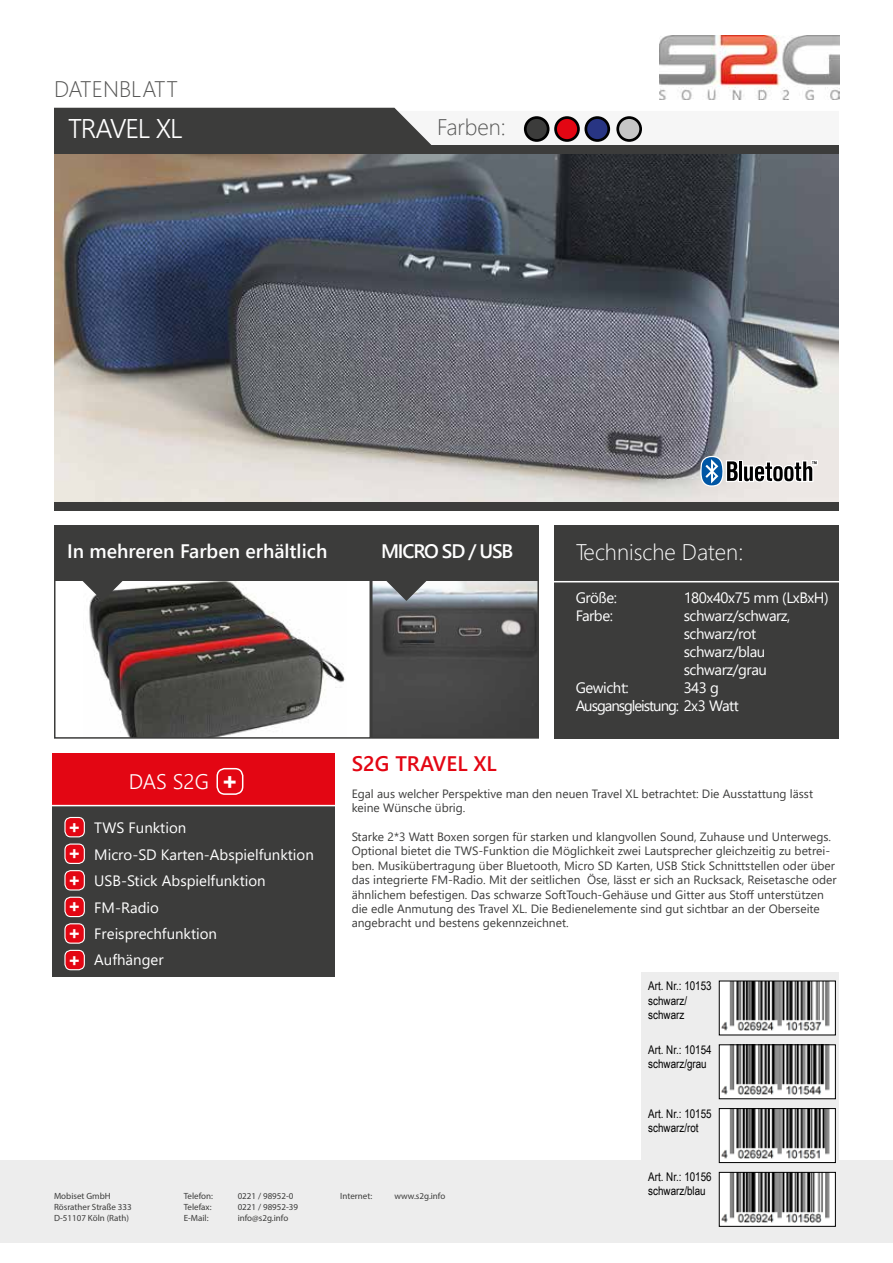
<style>
.page{position:relative;width:893px;height:1263px;background:#fff}
.page>*{position:absolute;margin:0;border:0;box-sizing:border-box;transform-origin:0 0}
.t1{font:300 27px "Segoe UI";letter-spacing:-.04em;color:#fff}
.t2{font:300 22.5px "Segoe UI";color:#575756}
.t3{font:300 22.5px "Segoe UI";color:#fff}
.t4{font:600 21px "Segoe UI";color:#e30613}
.t5{font:300 21px "Segoe UI";color:#fff}
.t6{font:600 19.5px "Segoe UI";color:#fff}
.t7{font:600 19.5px "Segoe UI";letter-spacing:-.06em;color:#fff}
.t8{font:18.45px/26.5px "Segoe UI Black";color:#fff;text-align:justify}
.t9{font:15px/26.4px "Segoe UI";color:#fff}
.t10{font:15px/18px "Segoe UI";letter-spacing:-.03em;color:#fff}
.t11{font:15px/18px "Segoe UI";letter-spacing:-.07em;color:#fff}
.t12{font:12px/14.4px "Segoe UI";color:#3c3c3b}
.t13{font:12px/14.4px "Arial Narrow";color:#000}
.t14{font:9px/10.8px "Myriad Pro";color:#3c3c3b}
.s1{font-family:"Segoe UI Black";font-weight:400;font-size:24.3px}
</style>
<div class="page">
<div style="left:52px;top:753px;width:282px;height:52px;background:#e30613"></div>
<div style="left:52px;top:806px;width:282px;height:170px;background:#3c3c3b"></div>
<div style="left:0;top:1160px;width:893px;height:83px;background:#ededed"></div>
<div style="left:555px;top:525px;width:284px;height:214px;background:#3c3c3b"></div>
<img style="left:54px;top:154px;width:785px;height:349px">
<div style="left:54px;top:145px;width:785px;height:9px;background:#3c3c3b"></div>
<div style="left:54px;top:503px;width:785px;height:8px;background:#3c3c3b"></div>
<svg style="left:54px;top:108px;width:588px;height:37px"></svg>
<hr style="left:540px;top:581px;width:319px;height:1px;background:#fff">
<svg style="left:699px;top:439px;width:120px;height:50px;background:#b4b7bb"></svg>
<img style="left:89px;top:581px;width:256px;height:155px">
<div style="left:54px;top:525px;width:317px;height:214px;border:2px solid #3c3c3b"></div>
<img style="left:374px;top:581px;width:162px;height:155px">
<div style="left:371px;top:525px;width:168px;height:214px;border:2px solid #3c3c3b"></div>
<div style="left:54px;top:525px;width:171px;height:56px;background:#3c3c3b"></div>
<div style="left:224px;top:525px;width:172px;height:56px;background:#3c3c3b"></div>
<div style="left:368px;top:525px;width:171px;height:56px;background:#3c3c3b"></div>
<svg style="left:54px;top:581px;width:97px;height:20px"></svg>
<svg style="left:368px;top:581px;width:87px;height:20px"></svg>
<div style="left:641px;top:972px;width:198px;height:242px;background:#ededed"></div>
<div style="left:719px;top:1172px;width:116px;height:54px;background:#fff"></div>
<img style="left:721px;top:1174px;width:109px;height:49px">
<div style="left:719px;top:1172px;width:117px;height:55px;border:1px solid #000"></div>
<div style="left:719px;top:1108px;width:116px;height:54px;background:#fff"></div>
<img style="left:721px;top:1110px;width:109px;height:49px">
<div style="left:719px;top:1108px;width:117px;height:55px;border:1px solid #000"></div>
<div style="left:556px;top:118px;width:22px;height:22px;background:#e30613;border-radius:50%"></div>
<div style="left:554px;top:116px;width:26px;height:26px;border:3px solid #000;border-radius:50%"></div>
<div style="left:525px;top:118px;width:23px;height:22px;background:#3c3c3b;border-radius:50%"></div>
<div style="left:524px;top:116px;width:25px;height:26px;border:3px solid #000;border-radius:50%"></div>
<div style="left:586px;top:118px;width:23px;height:22px;background:#283583;border-radius:50%"></div>
<div style="left:584px;top:116px;width:26px;height:26px;border:3px solid #000;border-radius:50%"></div>
<img style="left:721px;top:1046px;width:113px;height:50px">
<div style="left:719px;top:1044px;width:117px;height:55px;border:1px solid #000"></div>
<div style="left:216px;top:768px;width:27px;height:27px;border:2px solid #fff;border-radius:8px"></div>
<div style="left:65px;top:817px;width:19px;height:20px;background:#e30613;border-radius:6px"></div>
<div style="left:64px;top:817px;width:21px;height:20px;border:1px solid #fff;border-radius:6px"></div>
<div style="left:65px;top:844px;width:19px;height:19px;background:#e30613;border-radius:6px"></div>
<div style="left:64px;top:843px;width:21px;height:21px;border:1px solid #fff;border-radius:6px"></div>
<div style="left:65px;top:871px;width:19px;height:19px;background:#e30613;border-radius:6px"></div>
<div style="left:64px;top:870px;width:21px;height:20px;border:1px solid #fff;border-radius:6px"></div>
<div style="left:65px;top:897px;width:19px;height:19px;background:#e30613;border-radius:6px"></div>
<div style="left:64px;top:897px;width:21px;height:20px;border:1px solid #fff;border-radius:6px"></div>
<div style="left:65px;top:924px;width:19px;height:19px;background:#e30613;border-radius:6px"></div>
<div style="left:64px;top:923px;width:21px;height:21px;border:1px solid #fff;border-radius:6px"></div>
<div style="left:65px;top:950px;width:19px;height:20px;background:#e30613;border-radius:6px"></div>
<div style="left:64px;top:950px;width:21px;height:20px;border:1px solid #fff;border-radius:6px"></div>
<img style="left:659px;top:36px;width:180px;height:64px">
<div style="left:618px;top:118px;width:23px;height:22px;background:#c6c6c6;border-radius:50%"></div>
<div style="left:616px;top:116px;width:26px;height:26px;border:3px solid #000;border-radius:50%"></div>
<img style="left:721px;top:983px;width:113px;height:49px">
<div style="left:719px;top:981px;width:117px;height:54px;border:1px solid #000"></div>
<h2 class="t2" style="left:54px;top:68px;width:125px">DATENBLATT</h2>
<h1 class="t1" style="left:68px;top:103px;width:116px">TRAVEL XL</h1>
<h2 class="t2" style="left:437px;top:106px;width:70px">Farben:</h2>
<h3 class="t6" style="left:67px;top:532px;width:262px">In mehreren Farben erhältlich</h3>
<h3 class="t7" style="left:381px;top:532px;width:134px">MICRO SD / USB</h3>
<h2 class="t3" style="left:576px;top:531px;width:169px">Technische Daten:</h2>
<p class="t10" style="left:576px;top:588px;width:43px">Größe:</p>
<p class="t10" style="left:684px;top:588px;width:147px">180x40x75 mm (LxBxH)</p>
<p class="t10" style="left:576px;top:606px;width:39px">Farbe:</p>
<p class="t10" style="left:684px;top:606px;width:108px">schwarz/schwarz, schwarz/rot schwarz/blau schwarz/grau</p>
<p class="t10" style="left:576px;top:678px;width:55px">Gewicht:</p>
<p class="t11" style="left:576px;top:678px;width:165px;text-indent:108px">343 g<br>Ausgansgleistung: 2x3 Watt</p>
<h3 class="t8" style="left:68px;top:812px;width:15px">+ + + + + +</h3>
<h3 class="t5" style="left:129px;top:761px;width:111px">DAS S2G <span class="s1">+</span></h3>
<p class="t9" style="left:94px;top:813px;width:221px">TWS Funktion<br>Micro-SD Karten-Abspielfunktion<br>USB-Stick Abspielfunktion<br>FM-Radio<br>Freisprechfunktion<br>Aufhänger</p>
<p class="t14" style="left:54px;top:1191px;width:79px">Mobiset GmbH<br>Rösrather Straße 333<br>D-51107 Köln (Rath)</p>
<p class="t14" style="left:184px;top:1191px;width:31px">Telefon:</p>
<p class="t14" style="left:238px;top:1191px;width:57px">0221 / 98952-0</p>
<p class="t14" style="left:184px;top:1201px;width:29px">Telefax:</p>
<p class="t14" style="left:238px;top:1201px;width:62px">0221 / 98952-39</p>
<p class="t14" style="left:184px;top:1212px;width:26px">E-Mail:</p>
<p class="t14" style="left:238px;top:1212px;width:52px">info@s2g.info</p>
<h3 class="t4" style="left:352px;top:744px;width:146px">S2G TRAVEL XL</h3>
<p class="t12" style="left:352px;top:785px;width:463px">Egal aus welcher Perspektive man den neuen Travel XL betrachtet: Die Ausstattung lässt keine Wünsche übrig.</p>
<p class="t12" style="left:352px;top:828px;width:486px">Starke 2*3 Watt Boxen sorgen für starken und klangvollen Sound, Zuhause und Unterwegs.<br>Optional bietet die TWS-Funktion die Möglichkeit zwei Lautsprecher gleichzeitig zu betrei&shy;ben. Musikübertragung über Bluetooth, Micro SD Karten, USB Stick Schnittstellen oder über das integrierte FM-Radio. Mit der seitlichen Öse, lässt er sich an Rucksack, Reisetasche oder ähnlichem befestigen. Das schwarze SoftTouch-Gehäuse und Gitter aus Stoff unterstützen die edle Anmutung des Travel XL. Die Bedienelemente sind gut sichtbar an der Oberseite angebracht und bestens gekennzeichnet.</p>
<p class="t13" style="left:648px;top:978px;width:65px">Art. Nr.: 10153 schwarz/ schwarz</p>
<p class="t13" style="left:648px;top:1042px;width:65px">Art. Nr.: 10154 schwarz/grau</p>
<p class="t14" style="left:340px;top:1191px;width:33px">Internet:</p>
<p class="t14" style="left:394px;top:1191px;width:53px">www.s2g.info</p>
<p class="t13" style="left:648px;top:1106px;width:65px">Art. Nr.: 10155 schwarz/rot</p>
<p class="t13" style="left:648px;top:1169px;width:65px">Art. Nr.: 10156 schwarz/blau</p>
</div>
